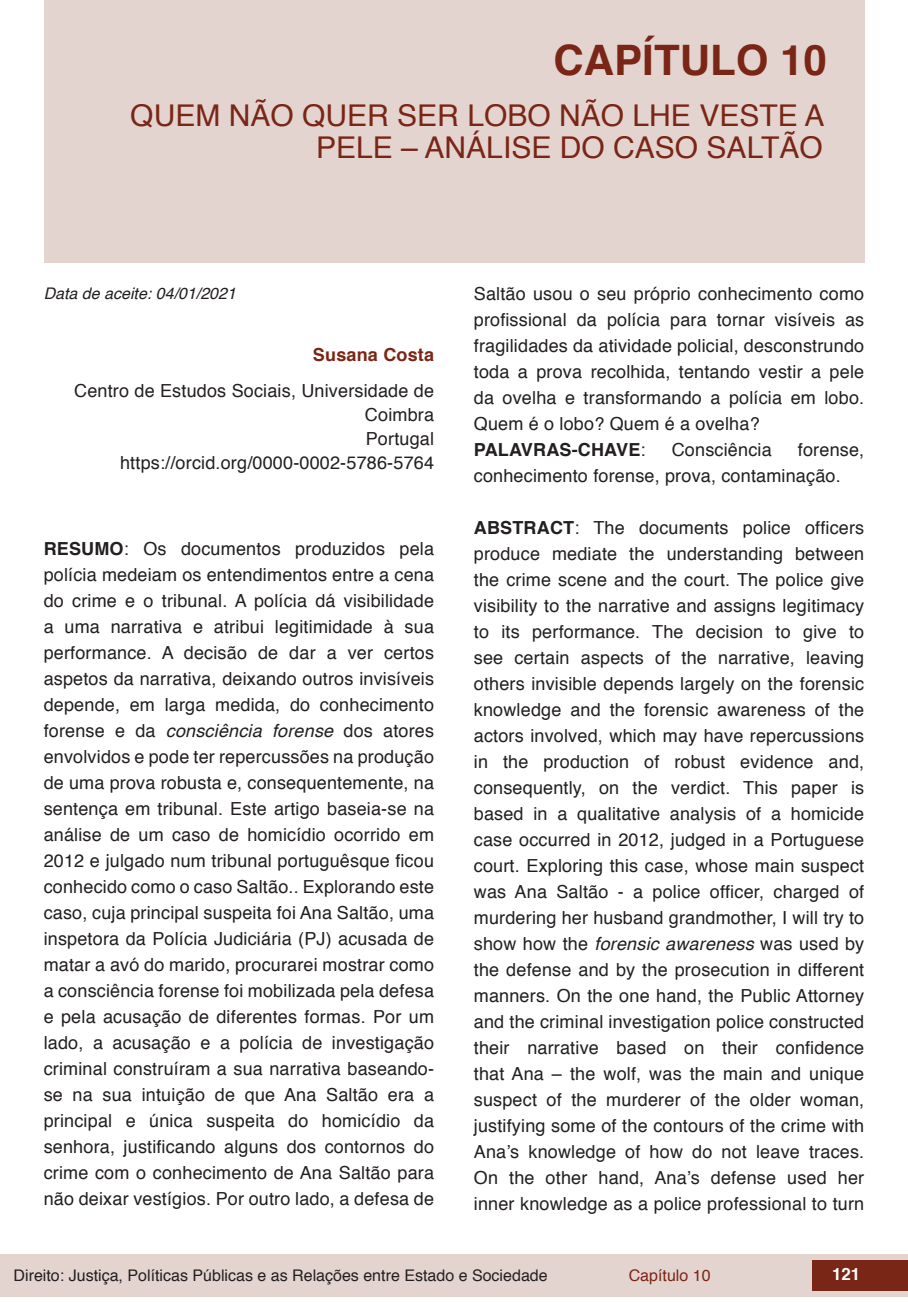
<style>
.page{position:relative;width:908px;height:1304px;background:#fff}
.page>*{position:absolute;margin:0;border:0;box-sizing:border-box;transform-origin:0 0}
.capítulos{font:700 42px "Helvetica";color:#7a2616}
.nome_artigos{font:30px/32px "Helvetica";color:#7a2616;text-align:right}
.Resumos_e_PC_TXT{font:18px/26px "Helvetica";letter-spacing:.01em;color:#231f20;text-align:justify}
.info_autores{font:18px/24px "Helvetica";letter-spacing:.01em;color:#231f20;text-align:right}
.Resumos_e_PC_TXT-2{font:700 18px "Helvetica";letter-spacing:.01em;color:#231f20}
.nome_autores{font:700 18px "Helvetica";letter-spacing:.01em;color:#7a2616}
.t1{font:700 16.8px "Helvetica";color:#fff}
.t2{font:16px "Helvetica";color:#231f20}
.t3{font:italic 16px "Helvetica";color:#231f20}
.t4{font:16px "Helvetica";color:#7a2616}
.s1{font-weight:700}
.s2{font-style:italic}
.s3{font-weight:400}
</style>
<div class="page">
<div style="left:0;top:1254px;width:906px;height:43px;background:#e4d4d0"></div>
<div style="left:812px;top:1261px;width:95px;height:30px;background:#7a2616"></div>
<div style="left:44px;top:0;width:819px;height:263px;background:#e4d4d0"></div>
<p class="capítulos" style="left:553px;top:26px;width:275px">CAPÍTULO 10</p>
<p class="nome_artigos" style="left:130px;top:101px;width:695px">QUEM NÃO QUER SER LOBO NÃO LHE VESTE A<br>PELE – ANÁLISE DO CASO SALTÃO</p>
<p class="t3" style="left:44px;top:280px;width:194px">Data de aceite: 04/01/2021</p>
<p class="nome_autores" style="left:313px;top:341px;width:123px">Susana Costa</p>
<p class="info_autores" style="left:74px;top:379px;width:361px">Centro de Estudos Sociais, Universidade de<br>Coimbra</p>
<p class="info_autores" style="left:365px;top:427px;width:70px">Portugal</p>
<p class="info_autores" style="left:120px;top:451px;width:315px">https://orcid.org/0000-0002-5786-5764</p>
<p class="Resumos_e_PC_TXT" style="left:44px;top:536px;width:392px"><span class="s1">RESUMO</span>: Os documentos produzidos pela polícia medeiam os entendimentos entre a cena do crime e o tribunal. A polícia dá visibilidade a uma narrativa e atribui legitimidade à sua performance. A decisão de dar a ver certos aspetos da narrativa, deixando outros invisíveis depende, em larga medida, do conhecimento forense e da <span class="s2">consciência forense</span> dos atores envolvidos e pode ter repercussões na produção de uma prova robusta e, consequentemente, na sentença em tribunal. Este artigo baseia-se na análise de um caso de homicídio ocorrido em 2012 e julgado num tribunal portuguêsque ficou conhecido como o caso Saltão.. Explorando este caso, cuja principal suspeita foi Ana Saltão, uma inspetora da Polícia Judiciária (PJ) acusada de matar a avó do marido, procurarei mostrar como a consciência forense foi mobilizada pela defesa e pela acusação de diferentes formas. Por um lado, a acusação e a polícia de investigação criminal construíram a sua narrativa baseando&shy;se na sua intuição de que Ana Saltão era a principal e única suspeita do homicídio da senhora, justificando alguns dos contornos do crime com o conhecimento de Ana Saltão para não deixar vestígios. Por outro lado, a defesa de</p>
<p class="Resumos_e_PC_TXT" style="left:473px;top:281px;width:391px">Saltão usou o seu próprio conhecimento como profissional da polícia para tornar visíveis as fragilidades da atividade policial, desconstrundo toda a prova recolhida, tentando vestir a pele da ovelha e transformando a polícia em lobo.<br>Quem é o lobo? Quem é a ovelha?</p>
<p class="Resumos_e_PC_TXT-2" style="left:473px;top:435px;width:173px">PALAVRAS-CHAVE<span class="s3">:</span></p>
<p class="Resumos_e_PC_TXT" style="left:671px;top:437px;width:101px">Consciência</p>
<p class="Resumos_e_PC_TXT" style="left:473px;top:437px;width:392px;text-indent:324px">forense, conhecimento forense, prova, contaminação.</p>
<p class="Resumos_e_PC_TXT" style="left:473px;top:515px;width:392px"><span class="s1">ABSTRACT</span>: The documents police officers produce mediate the understanding between the crime scene and the court. The police give visibility to the narrative and assigns legitimacy to its performance. The decision to give to see certain aspects of the narrative, leaving others invisible depends largely on the forensic knowledge and the forensic awareness of the actors involved, which may have repercussions in the production of robust evidence and, consequently, on the verdict. This paper is based in a qualitative analysis of a homicide case occurred in 2012, judged in a Portuguese court. Exploring this case, whose main suspect was Ana Saltão - a police officer, charged of murdering her husband grandmother, I will try to show how the <span class="s2">forensic awareness</span> was used by the defense and by the prosecution in different manners. On the one hand, the Public Attorney and the criminal investigation police constructed their narrative based on their confidence that Ana – the wolf, was the main and unique suspect of the murderer of the older woman, justifying some of the contours of the crime with Ana’s knowledge of how do not leave traces.<br>On the other hand, Ana’s defense used her inner knowledge as a police professional to turn</p>
<p class="t2" style="left:14px;top:1263px;width:535px">Direito: Justiça, Políticas Públicas e as Relações entre Estado e Sociedade</p>
<p class="t4" style="left:628px;top:1263px;width:83px">Capítulo 10</p>
<p class="t1" style="left:831px;top:1261px;width:30px">121</p>
</div>
